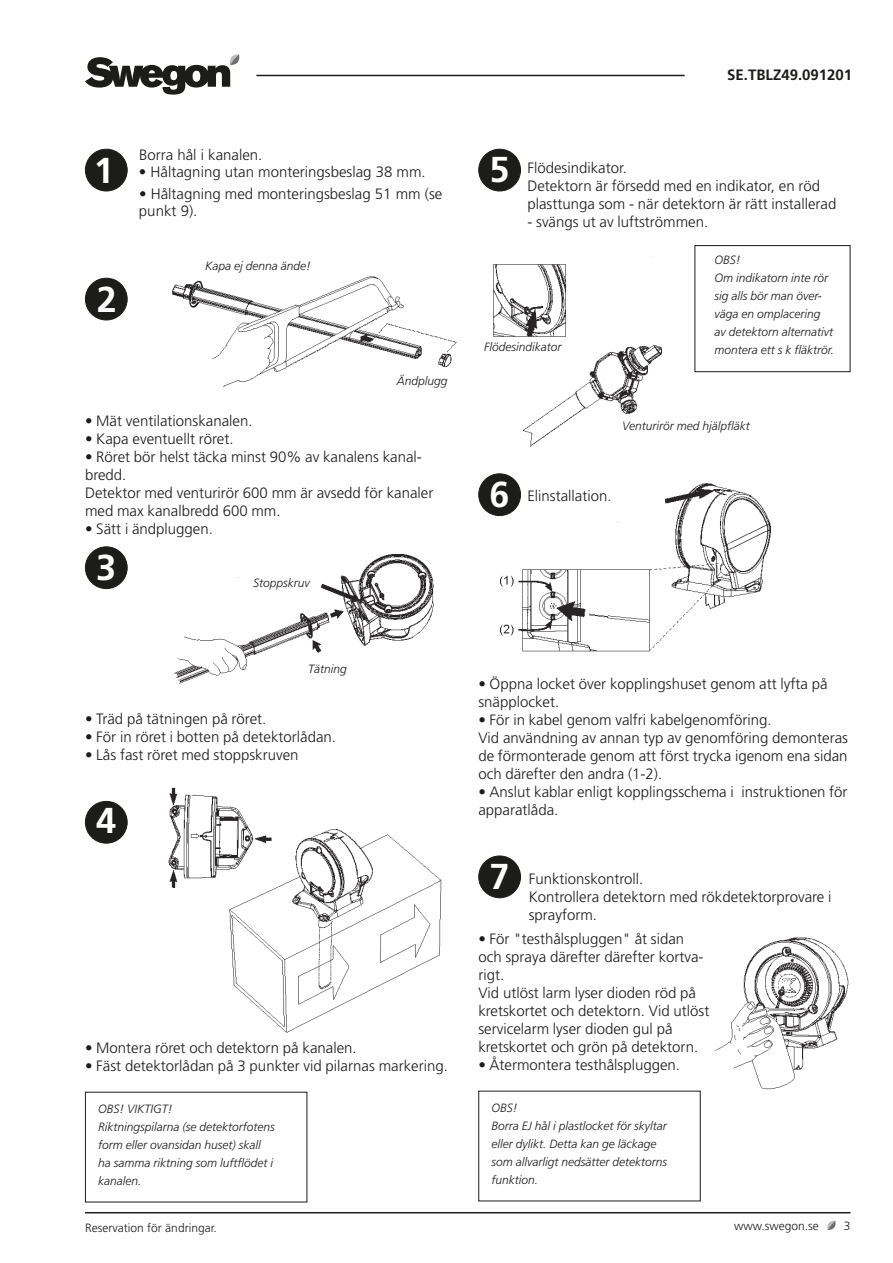
<style>
.page{position:relative;width:893px;height:1263px;background:#fff}
.page>*{position:absolute;margin:0;border:0;box-sizing:border-box;transform-origin:0 0}
.t1{font:700 36px "Frutiger";color:#fff}
.t2{font:300 15px/18px "Frutiger";color:#1c1c1b}
.t3{font:700 15px "Frutiger";color:#1c1c1b}
.t4{font:italic 300 12px/18px "Frutiger";color:#1c1c1b}
.t5{font:300 12px "Frutiger";color:#1c1c1b}
</style>
<div class="page">
<hr style="left:256px;top:75px;width:429px;height:1px;background:#1c1c1b">
<svg style="left:85px;top:54px;width:154px;height:41px"></svg>
<hr style="left:85px;top:1212px;width:765px;height:1px;background:#1c1c1b">
<svg style="left:827px;top:1221px;width:8px;height:9px"></svg>
<img style="left:714px;top:937px;width:135px;height:153px">
<img style="left:498px;top:476px;width:273px;height:176px">
<img style="left:493px;top:257px;width:170px;height:190px">
<img style="left:168px;top:787px;width:274px;height:246px">
<img style="left:173px;top:554px;width:261px;height:130px">
<img style="left:172px;top:276px;width:285px;height:115px">
<div style="left:85px;top:149px;width:42px;height:42px;background:#1c1c1b;border-radius:50%"></div>
<div style="left:85px;top:149px;width:43px;height:42px;border:1px solid #1c1c1b;border-radius:50%"></div>
<div style="left:85px;top:278px;width:42px;height:42px;background:#1c1c1b;border-radius:50%"></div>
<div style="left:85px;top:278px;width:43px;height:42px;border:1px solid #1c1c1b;border-radius:50%"></div>
<div style="left:85px;top:547px;width:42px;height:42px;background:#1c1c1b;border-radius:50%"></div>
<div style="left:85px;top:546px;width:43px;height:43px;border:1px solid #1c1c1b;border-radius:50%"></div>
<div style="left:85px;top:801px;width:42px;height:42px;background:#1c1c1b;border-radius:50%"></div>
<div style="left:85px;top:801px;width:43px;height:42px;border:1px solid #1c1c1b;border-radius:50%"></div>
<div style="left:479px;top:149px;width:41px;height:42px;background:#1c1c1b;border-radius:50%"></div>
<div style="left:478px;top:149px;width:43px;height:42px;border:1px solid #1c1c1b;border-radius:50%"></div>
<div style="left:479px;top:474px;width:41px;height:42px;background:#1c1c1b;border-radius:50%"></div>
<div style="left:478px;top:473px;width:43px;height:43px;border:1px solid #1c1c1b;border-radius:50%"></div>
<div style="left:694px;top:245px;width:156px;height:127px;border:1px solid #1c1c1b"></div>
<div style="left:479px;top:856px;width:41px;height:42px;background:#1c1c1b;border-radius:50%"></div>
<div style="left:478px;top:855px;width:43px;height:43px;border:1px solid #1c1c1b;border-radius:50%"></div>
<div style="left:478px;top:1091px;width:223px;height:110px;border:1px solid #1c1c1b"></div>
<h1 class="t1" style="left:94px;top:149px;width:22px">1</h1>
<h1 class="t1" style="left:97px;top:278px;width:22px">2</h1>
<p class="t2" style="left:139px;top:146px;width:125px">Borra hål i kanalen.</p>
<p class="t2" style="left:139px;top:163px;width:288px">• Håltagning utan monteringsbeslag 38 mm.</p>
<p class="t2" style="left:139px;top:185px;width:305px;line-height:17.2px">• Håltagning med monteringsbeslag 51 mm (se punkt 9).</p>
<p class="t4" style="left:205px;top:257px;width:107px">Kapa ej denna ände!</p>
<p class="t4" style="left:397px;top:372px;width:52px">Ändplugg</p>
<p class="t2" style="left:85px;top:412px;width:169px">• Mät ventilationskanalen.</p>
<p class="t2" style="left:85px;top:430px;width:150px">• Kapa eventuellt röret.</p>
<p class="t2" style="left:85px;top:448px;width:350px">• Röret bör helst täcka minst 90% av kanalens kanal&shy;bredd.<br>Detektor med venturirör 600 mm är avsedd för kanaler med max kanalbredd 600 mm.</p>
<p class="t2" style="left:85px;top:520px;width:129px">• Sätt i ändpluggen.</p>
<h1 class="t1" style="left:96px;top:546px;width:22px">3</h1>
<p class="t4" style="left:253px;top:574px;width:58px">Stoppskruv</p>
<p class="t4" style="left:308px;top:659px;width:40px">Tätning</p>
<p class="t2" style="left:85px;top:710px;width:183px">• Träd på tätningen på röret.</p>
<p class="t2" style="left:85px;top:728px;width:252px">• För in röret i botten på detektorlådan.</p>
<p class="t2" style="left:85px;top:746px;width:215px">• Lås fast röret med stoppskruven</p>
<h1 class="t1" style="left:96px;top:799px;width:22px">4</h1>
<p class="t2" style="left:85px;top:1039px;width:273px">• Montera röret och detektorn på kanalen.</p>
<p class="t2" style="left:85px;top:1057px;width:364px">• Fäst detektorlådan på 3 punkter vid pilarnas markering.</p>
<p class="t4" style="left:98px;top:1100px;width:178px">OBS! VIKTIGT!<br>Riktningspilarna (se detektorfotens form eller ovansidan huset) skall ha samma riktning som luftflödet i kanalen.</p>
<p class="t3" style="left:727px;top:66px;width:127px">SE.TBLZ49.091201</p>
<h1 class="t1" style="left:490px;top:149px;width:22px">5</h1>
<p class="t2" style="left:527px;top:159px;width:311px">Flödesindikator.<br>Detektorn är försedd med en indikator, en röd plasttunga som - när detektorn är rätt installerad</p>
<p class="t2" style="left:527px;top:213px;width:182px">- svängs ut av luftströmmen.</p>
<p class="t4" style="left:484px;top:338px;width:79px">Flödesindikator</p>
<p class="t4" style="left:714px;top:251px;width:121px">OBS!<br>Om indikatorn inte rör sig alls bör man över&shy;väga en omplacering av detektorn alternativt montera ett s k fläktrör.</p>
<p class="t4" style="left:622px;top:417px;width:129px">Venturirör med hjälpfläkt</p>
<h1 class="t1" style="left:490px;top:473px;width:22px">6</h1>
<p class="t2" style="left:527px;top:487px;width:86px">Elinstallation.</p>
<p class="t2" style="left:478px;top:675px;width:351px">• Öppna locket över kopplingshuset genom att lyfta på snäpplocket.</p>
<p class="t2" style="left:478px;top:711px;width:371px">• För in kabel genom valfri kabelgenomföring.<br>Vid användning av annan typ av genomföring demonteras de förmonterade genom att först trycka igenom ena sidan och därefter den andra (1-2).</p>
<p class="t2" style="left:478px;top:783px;width:371px">• Anslut kablar enligt kopplingsschema i instruktionen för apparatlåda.</p>
<h1 class="t1" style="left:490px;top:855px;width:22px">7</h1>
<p class="t2" style="left:529px;top:870px;width:304px">Funktionskontroll.<br>Kontrollera detektorn med rökdetektorprovare i sprayform.</p>
<p class="t2" style="left:478px;top:930px;width:232px">• För "testhålspluggen" åt sidan och spraya därefter därefter kortva&shy;rigt.<br>Vid utlöst larm lyser dioden röd på kretskortet och detektorn. Vid utlöst servicelarm lyser dioden gul på kretskortet och grön på detektorn.</p>
<p class="t2" style="left:478px;top:1056px;width:203px">• Återmontera testhålspluggen.</p>
<p class="t4" style="left:491px;top:1099px;width:177px">OBS!<br>Borra EJ hål i plastlocket för skyltar eller dylikt. Detta kan ge läckage som allvarligt nedsätter detektorns funktion.</p>
<p class="t5" style="left:85px;top:1221px;width:133px">Reservation för ändringar.</p>
<p class="t5" style="left:734px;top:1219px;width:86px">www.swegon.se</p>
<p class="t5" style="left:844px;top:1219px;width:8px">3</p>
</div>
